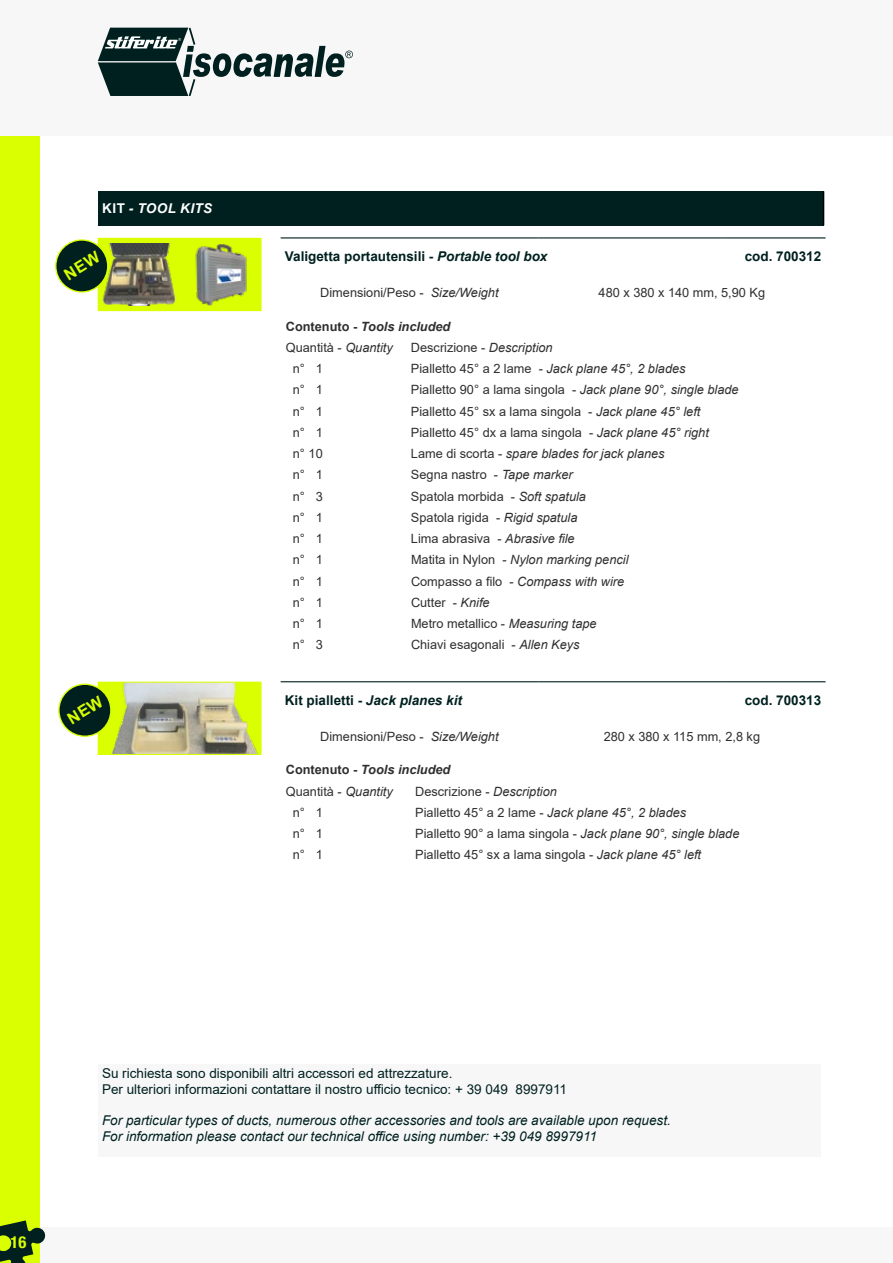
<style>
.page{position:relative;width:893px;height:1263px;background:#fff}
.page>*{position:absolute;margin:0;border:0;box-sizing:border-box;transform-origin:0 0}
.t1{font:700 condensed 16.5px "Helvetica Neue LT Pro";color:#d9ff00}
.t2{font:italic 13.5px/15.8px "Arial";color:#002020}
.t3{font:13.5px/15.8px "Arial";color:#002020}
.t4{font:700 13.5px "Arial";color:#002020}
.t5{font:italic 700 13.5px "Arial";letter-spacing:.035em;color:#fff}
.t6{font:12.75px "Arial";color:#2f2f2f}
.t7{font:italic 12.75px "Arial";color:#2f2f2f}
.t8{font:italic 700 12.75px/21.3px "Arial";color:#2f2f2f}
.s1{font-style:normal}
.s2{font-style:italic}
.s3{font-weight:400;font-style:normal}
.s4{font-weight:400}
</style>
<div class="page">
<div style="left:0;top:1227px;width:893px;height:36px;background:#f7f7f7"></div>
<div style="left:0;top:0;width:39px;height:1263px;background:#d9ff00"></div>
<div style="left:0;top:0;width:893px;height:136px;background:#f7f7f7"></div>
<svg style="left:0;top:1220px;width:46px;height:43px"></svg>
<svg style="left:98px;top:27px;width:255px;height:70px"></svg>
<div style="left:98px;top:1064px;width:723px;height:93px;background:#f7f7f7"></div>
<div style="left:98px;top:191px;width:725px;height:34px;background:#002020"></div>
<hr style="left:823px;top:191px;width:1px;height:34px;background:#000">
<hr style="left:281px;top:237px;width:257px;height:1px;background:#002020">
<hr style="left:538px;top:237px;width:184px;height:1px;background:#002020">
<hr style="left:722px;top:237px;width:104px;height:1px;background:#002020">
<div style="left:98px;top:238px;width:163px;height:73px;background:#d9ff00"></div>
<img style="left:102px;top:244px;width:145px;height:61px">
<hr style="left:281px;top:681px;width:257px;height:1px;background:#002020">
<hr style="left:538px;top:681px;width:184px;height:1px;background:#002020">
<hr style="left:722px;top:681px;width:104px;height:1px;background:#002020">
<img style="left:100px;top:684px;width:159px;height:69px">
<div style="left:98px;top:682px;width:163px;height:73px;border:1px solid #d9ff00"></div>
<div style="left:56px;top:240px;width:52px;height:52px;background:#002020;border-radius:50%"></div>
<div style="left:55px;top:239px;width:53px;height:54px;border:1px solid #d9ff00;border-radius:50%"></div>
<div style="left:59px;top:684px;width:52px;height:52px;background:#002020;border-radius:50%"></div>
<div style="left:58px;top:684px;width:54px;height:53px;border:1px solid #d9ff00;border-radius:50%"></div>
<p class="t5" style="left:102px;top:200px;width:111px"><span class="s1">KIT</span> - TOOL KITS</p>
<p class="t4" style="left:285px;top:247px;width:264px">Valigetta portautensili - <span class="s2">Portable tool box</span></p>
<p class="t4" style="left:745px;top:247px;width:78px">cod. 700312</p>
<p class="t6" style="left:320px;top:284px;width:180px">Dimensioni/Peso - <span class="s2">Size/Weight</span></p>
<p class="t6" style="left:599px;top:284px;width:168px">480 x 380 x 140 mm, 5,90 Kg</p>
<p class="t8" style="left:286px;top:316px;width:166px"><span class="s1">Contenuto -</span> Tools included<br><span class="s3">Quantità -</span> <span class="s4">Quantity</span></p>
<p class="t6" style="left:411px;top:338px;width:143px">Descrizione - <span class="s2">Description</span></p>
<p class="t6" style="left:293px;top:360px;width:31px">n° 1</p>
<p class="t7" style="left:411px;top:360px;width:276px"><span class="s1">Pialletto 45° a 2 lame -</span> Jack plane 45°, 2 blades</p>
<p class="t6" style="left:293px;top:381px;width:31px">n° 1</p>
<p class="t6" style="left:411px;top:381px;width:329px">Pialletto 90° a lama singola - <span class="s2">Jack plane 90°, single blade</span></p>
<p class="t6" style="left:293px;top:402px;width:31px">n° 1</p>
<p class="t6" style="left:411px;top:402px;width:291px">Pialletto 45° sx a lama singola - <span class="s2">Jack plane 45° left</span></p>
<p class="t6" style="left:293px;top:424px;width:31px">n° 1</p>
<p class="t6" style="left:411px;top:424px;width:299px">Pialletto 45° dx a lama singola - <span class="s2">Jack plane 45° right</span></p>
<p class="t6" style="left:293px;top:445px;width:31px">n° 10</p>
<p class="t7" style="left:411px;top:445px;width:255px"><span class="s1">Lame di scorta -</span> spare blades for jack planes</p>
<p class="t6" style="left:293px;top:466px;width:31px">n° 1</p>
<p class="t6" style="left:411px;top:466px;width:163px">Segna nastro - <span class="s2">Tape marker</span></p>
<p class="t6" style="left:293px;top:487px;width:31px">n° 3</p>
<p class="t6" style="left:411px;top:487px;width:177px">Spatola morbida - <span class="s2">Soft spatula</span></p>
<p class="t6" style="left:293px;top:509px;width:31px">n° 1</p>
<p class="t6" style="left:411px;top:509px;width:168px">Spatola rigida - <span class="s2">Rigid spatula</span></p>
<p class="t6" style="left:293px;top:530px;width:31px">n° 1</p>
<p class="t6" style="left:411px;top:530px;width:165px">Lima abrasiva - <span class="s2">Abrasive file</span></p>
<p class="t6" style="left:293px;top:551px;width:31px">n° 1</p>
<p class="t7" style="left:411px;top:552px;width:219px"><span class="s1">Matita in Nylon -</span> Nylon marking pencil</p>
<p class="t6" style="left:293px;top:572px;width:31px">n° 1</p>
<p class="t7" style="left:411px;top:573px;width:215px"><span class="s1">Compasso a filo -</span> Compass with wire</p>
<p class="t6" style="left:293px;top:594px;width:31px">n° 1</p>
<p class="t6" style="left:411px;top:594px;width:80px">Cutter - <span class="s2">Knife</span></p>
<p class="t6" style="left:293px;top:615px;width:31px">n° 1</p>
<p class="t6" style="left:411px;top:615px;width:187px">Metro metallico - <span class="s2">Measuring tape</span></p>
<p class="t6" style="left:293px;top:636px;width:31px">n° 3</p>
<p class="t6" style="left:411px;top:636px;width:170px">Chiavi esagonali - <span class="s2">Allen Keys</span></p>
<p class="t4" style="left:285px;top:690px;width:179px">Kit pialletti - <span class="s2">Jack planes kit</span></p>
<p class="t4" style="left:745px;top:690px;width:78px">cod. 700313</p>
<p class="t6" style="left:320px;top:728px;width:180px">Dimensioni/Peso - <span class="s2">Size/Weight</span></p>
<p class="t6" style="left:604px;top:728px;width:158px">280 x 380 x 115 mm, 2,8 kg</p>
<p class="t8" style="left:286px;top:760px;width:166px"><span class="s1">Contenuto -</span> Tools included<br><span class="s3">Quantità -</span> <span class="s4">Quantity</span></p>
<p class="t6" style="left:415px;top:782px;width:143px">Descrizione - <span class="s2">Description</span></p>
<p class="t6" style="left:293px;top:804px;width:31px">n° 1</p>
<p class="t7" style="left:415px;top:804px;width:273px"><span class="s1">Pialletto 45° a 2 lame -</span> Jack plane 45°, 2 blades</p>
<p class="t6" style="left:293px;top:825px;width:31px">n° 1</p>
<p class="t6" style="left:415px;top:825px;width:326px">Pialletto 90° a lama singola - <span class="s2">Jack plane 90°, single blade</span></p>
<p class="t6" style="left:293px;top:846px;width:31px">n° 1</p>
<p class="t6" style="left:415px;top:846px;width:287px">Pialletto 45° sx a lama singola - <span class="s2">Jack plane 45° left</span></p>
<p class="t1" style="left:11px;top:1232px;width:17px">16</p>
<p class="t3" style="left:102px;top:1065px;width:467px">Su richiesta sono disponibili altri accessori ed attrezzature.<br>Per ulteriori informazioni contattare il nostro ufficio tecnico: + 39 049 8997911</p>
<p class="t2" style="left:102px;top:1113px;width:570px">For particular types of ducts, numerous other accessories and tools are available upon request.<br>For information please contact our technical office using number: +39 049 8997911</p>
</div>
